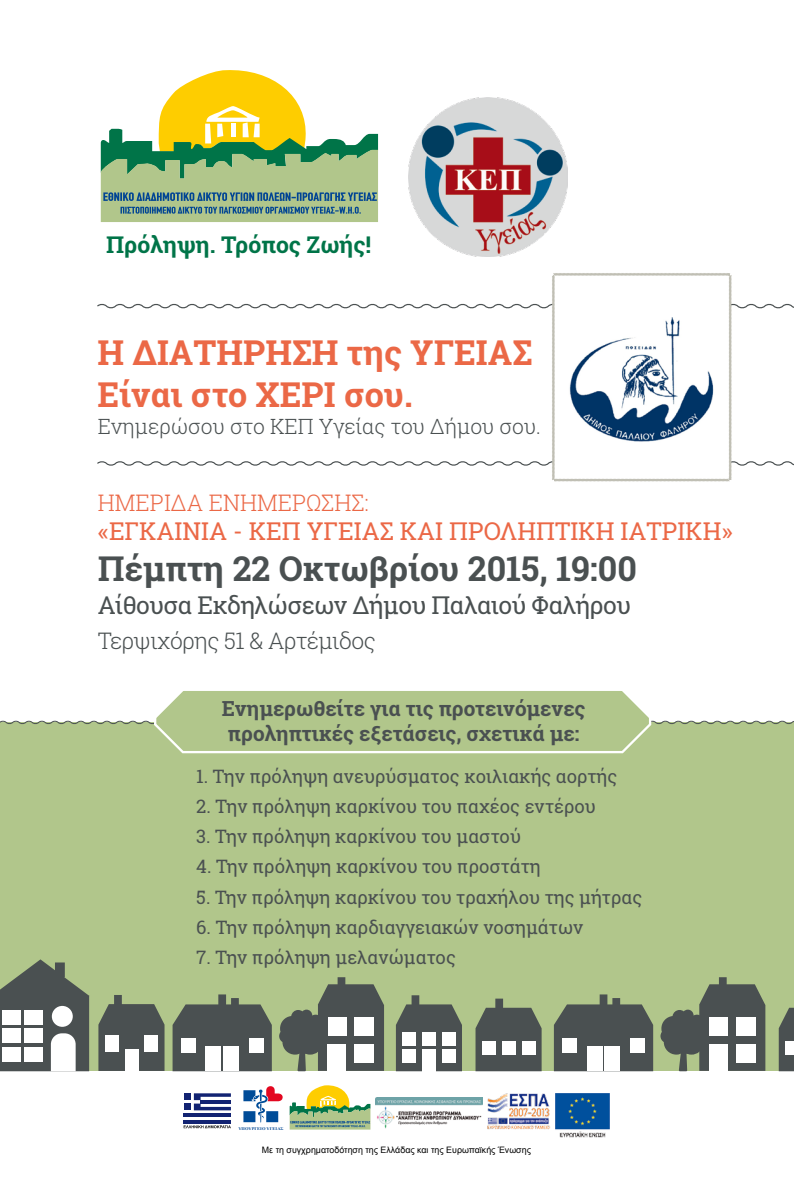
<style>
.page{position:relative;width:794px;height:1191px;background:#fff}
.page>*{position:absolute;margin:0;border:0;box-sizing:border-box;transform-origin:0 0}
.t1{font:700 34.21px/41px "Roboto Slab";color:#eb6846}
.t2{font:700 34.12px "Roboto Slab";color:#4a5051}
.t3{font:24.5px "Roboto Slab";color:#eb6846}
.t4{font:24.5px "Roboto Slab";letter-spacing:-.02em;color:#4a5051}
.t5{font:700 23.01px "Roboto Slab";color:#007448}
.t6{font:300 22.75px "Roboto Slab";letter-spacing:-.02em;color:#4a5051}
.t7{font:300 22.75px "Roboto Slab";color:#eb6846}
.t8{font:300 21px "Roboto Slab";color:#4a5051}
.t9{font:700 20.74px/24.9px "Roboto Slab";color:#4a5051}
.t10{font:18.46px "Roboto Slab";color:#4a5051}
.t11{font:8.84px "Arial";color:#000}
.t12{font:700 4.11px "Times New Roman";color:#004793;scale:1.09 1}
</style>
<div class="page">
<svg style="left:97px;top:303px;width:697px;height:6px"></svg>
<div style="left:0;top:722px;width:794px;height:349px;background:#b1c68b"></div>
<svg style="left:290px;top:1085px;width:80px;height:44px"></svg>
<img style="left:555px;top:1093px;width:54px;height:45px">
<svg style="left:243px;top:1086px;width:40px;height:36px"></svg>
<img style="left:375px;top:1097px;width:107px;height:32px">
<img style="left:487px;top:1093px;width:63px;height:37px">
<div style="left:184px;top:1093px;width:6px;height:7px;background:#122372"></div>
<div style="left:184px;top:1103px;width:6px;height:7px;background:#122372"></div>
<svg style="left:194px;top:1093px;width:37px;height:17px"></svg>
<hr style="left:184px;top:1113px;width:47px;height:4px;background:#122372">
<hr style="left:184px;top:1120px;width:47px;height:3px;background:#122372">
<svg style="left:184px;top:1125px;width:47px;height:3px"></svg>
<svg style="left:97px;top:461px;width:697px;height:5px"></svg>
<svg style="left:0;top:691px;width:794px;height:63px"></svg>
<svg style="left:279px;top:977px;width:105px;height:94px"></svg>
<div style="left:328px;top:1017px;width:18px;height:18px;background:#fff"></div>
<div style="left:354px;top:1017px;width:20px;height:18px;background:#fff"></div>
<div style="left:327px;top:1044px;width:19px;height:27px;background:#fff"></div>
<div style="left:354px;top:1044px;width:20px;height:18px;background:#fff"></div>
<svg style="left:475px;top:998px;width:66px;height:73px"></svg>
<div style="left:482px;top:1041px;width:14px;height:13px;background:#fff"></div>
<div style="left:502px;top:1041px;width:13px;height:13px;background:#fff"></div>
<div style="left:522px;top:1041px;width:13px;height:13px;background:#fff"></div>
<svg style="left:396px;top:995px;width:66px;height:76px"></svg>
<div style="left:402px;top:1049px;width:14px;height:14px;background:#fff"></div>
<div style="left:422px;top:1048px;width:14px;height:23px;background:#fff"></div>
<div style="left:442px;top:1049px;width:14px;height:14px;background:#fff"></div>
<div style="left:402px;top:1032px;width:14px;height:13px;background:#fff"></div>
<div style="left:442px;top:1032px;width:14px;height:13px;background:#fff"></div>
<div style="left:422px;top:1032px;width:14px;height:13px;background:#fff"></div>
<svg style="left:98px;top:995px;width:66px;height:76px"></svg>
<div style="left:125px;top:1049px;width:13px;height:22px;background:#fff"></div>
<div style="left:105px;top:1034px;width:13px;height:17px;background:#fff"></div>
<div style="left:145px;top:1034px;width:13px;height:17px;background:#fff"></div>
<svg style="left:172px;top:994px;width:100px;height:77px"></svg>
<div style="left:206px;top:1046px;width:15px;height:25px;background:#fff"></div>
<div style="left:223px;top:1046px;width:16px;height:25px;background:#fff"></div>
<div style="left:181px;top:1038px;width:15px;height:15px;background:#fff"></div>
<div style="left:248px;top:1038px;width:15px;height:15px;background:#fff"></div>
<svg style="left:0;top:959px;width:90px;height:112px"></svg>
<div style="left:3px;top:1028px;width:18px;height:15px;background:#fff"></div>
<div style="left:3px;top:1047px;width:18px;height:14px;background:#fff"></div>
<div style="left:24px;top:1028px;width:18px;height:15px;background:#fff"></div>
<div style="left:3px;top:1010px;width:18px;height:15px;background:#fff"></div>
<div style="left:24px;top:1010px;width:18px;height:15px;background:#fff"></div>
<div style="left:24px;top:1047px;width:18px;height:14px;background:#fff"></div>
<div style="left:52px;top:1006px;width:21px;height:20px;background:#fff;border-radius:50%"></div>
<svg style="left:660px;top:977px;width:105px;height:94px"></svg>
<div style="left:709px;top:1017px;width:18px;height:18px;background:#fff"></div>
<div style="left:735px;top:1017px;width:20px;height:18px;background:#fff"></div>
<div style="left:709px;top:1044px;width:18px;height:27px;background:#fff"></div>
<div style="left:735px;top:1044px;width:20px;height:18px;background:#fff"></div>
<svg style="left:778px;top:1007px;width:16px;height:64px"></svg>
<div style="left:785px;top:1041px;width:9px;height:13px;background:#fff"></div>
<svg style="left:554px;top:994px;width:99px;height:77px"></svg>
<div style="left:587px;top:1046px;width:15px;height:25px;background:#fff"></div>
<div style="left:605px;top:1046px;width:15px;height:25px;background:#fff"></div>
<div style="left:562px;top:1038px;width:15px;height:15px;background:#fff"></div>
<div style="left:630px;top:1038px;width:15px;height:15px;background:#fff"></div>
<svg style="left:551px;top:273px;width:181px;height:209px"></svg>
<img style="left:409px;top:98px;width:159px;height:158px">
<svg style="left:101px;top:70px;width:277px;height:152px"></svg>
<img style="left:569px;top:317px;width:147px;height:127px">
<p class="t5" style="left:106px;top:229px;width:266px">Πρόληψη. Τρόπος Ζωής!</p>
<h1 class="t1" style="left:97px;top:332px;width:436px">Η ΔΙΑΤΗΡΗΣΗ της ΥΓΕΙΑΣ<br>Είναι στο ΧΕΡΙ σου.</h1>
<p class="t8" style="left:98px;top:412px;width:445px">Ενημερώσου στο ΚΕΠ Υγείας του Δήμου σου.</p>
<p class="t7" style="left:98px;top:486px;width:272px">ΗΜΕΡΊΔΑ ΕΝΗΜΈΡΩΣΗΣ:</p>
<h3 class="t3" style="left:98px;top:514px;width:636px">«ΕΓΚΑΙΝΙΑ - ΚΕΠ ΥΓΕΊΑΣ ΚΑΙ ΠΡΟΛΗΠΤΙΚΉ ΙΑΤΡΙΚΉ»</h3>
<h2 class="t2" style="left:98px;top:545px;width:540px">Πέμπτη 22 Οκτωβρίου 2015, 19:00</h2>
<h3 class="t4" style="left:98px;top:588px;width:535px">Αίθουσα Εκδηλώσεων Δήμου Παλαιού Φαλήρου</h3>
<p class="t6" style="left:98px;top:625px;width:279px">Τερψιχόρης 51 &amp; Αρτέμιδος</p>
<p class="t9" style="left:222px;top:696px;width:365px">Ενημερωθείτε για τις προτεινόμενες προληπτικές εξετάσεις, σχετικά με:</p>
<p class="t10" style="left:196px;top:763px;width:422px">1. Την πρόληψη ανευρύσματος κοιλιακής αορτής</p>
<p class="t10" style="left:196px;top:793px;width:401px">2. Την πρόληψη καρκίνου του παχέος εντέρου</p>
<p class="t10" style="left:196px;top:824px;width:326px">3. Την πρόληψη καρκίνου του μαστού</p>
<p class="t10" style="left:196px;top:854px;width:346px">4. Την πρόληψη καρκίνου του προστάτη</p>
<p class="t10" style="left:196px;top:884px;width:447px">5. Την πρόληψη καρκίνου του τραχήλου της μήτρας</p>
<p class="t10" style="left:196px;top:914px;width:389px">6. Την πρόληψη καρδιαγγειακών νοσημάτων</p>
<p class="t10" style="left:196px;top:945px;width:261px">7. Την πρόληψη μελανώματος</p>
<p class="t12" style="left:238px;top:1125px;width:43px">ΥΠΟΥΡΓΕΙΟ ΥΓΕΙΑΣ</p>
<p class="t11" style="left:262px;top:1144px;width:271px">Με τη συγχρηματοδότηση της Ελλάδας και της Ευρωπαϊκής Ένωσης</p>
</div>
